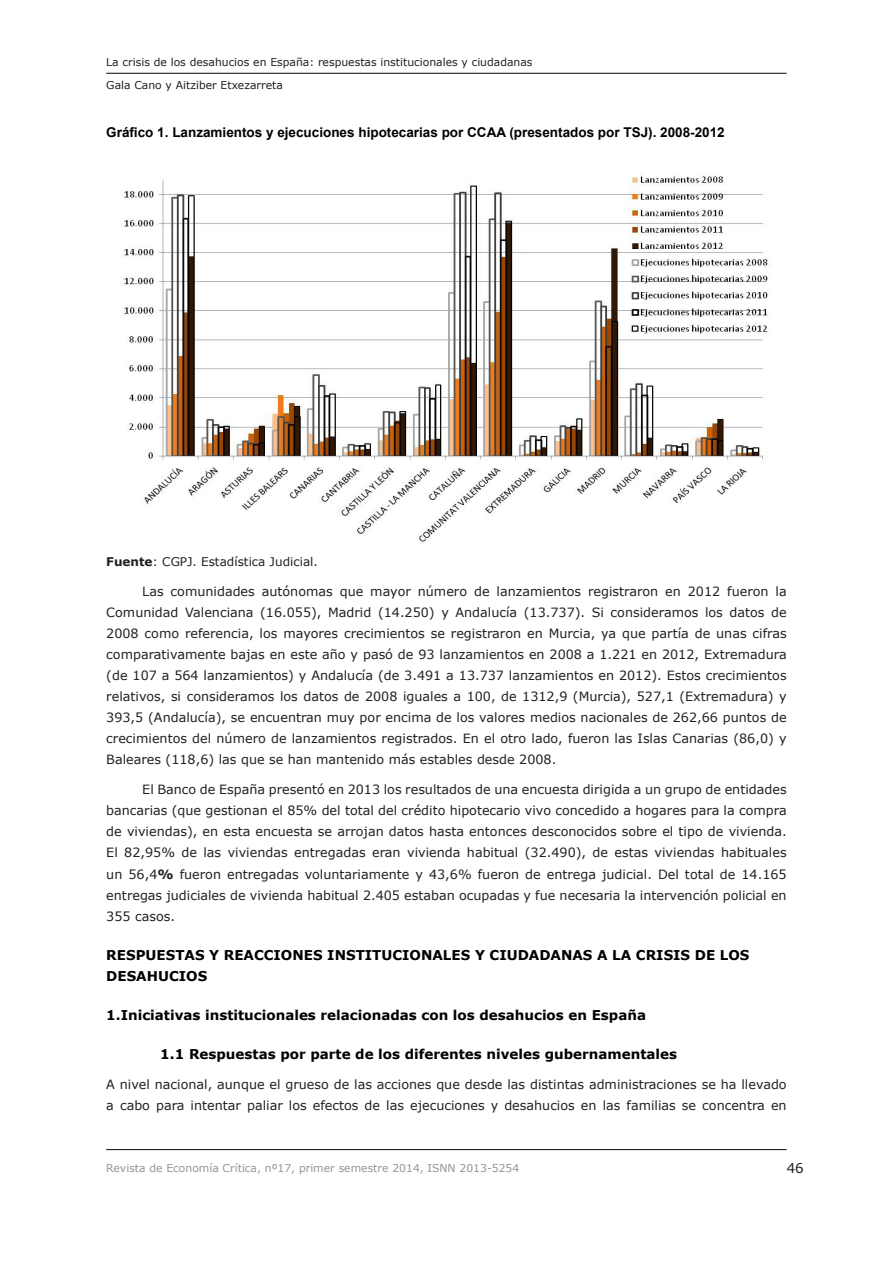
<style>
.page{position:relative;width:893px;height:1263px;background:#fff}
.page>*{position:absolute;margin:0;border:0;box-sizing:border-box;transform-origin:0 0}
.Subtitle{font:700 13.5px/21px "Verdana";color:#000}
.Subtitle-2{font:700 13.5px "Arial";color:#000}
.t1{font:13.5px "Verdana";color:#231f20}
.Body_Text_indent{font:12.75px/21px "Verdana";color:#231f20;text-align:justify}
.Body_Text{font:12.75px/21px "Verdana";color:#231f20}
.Body_Text-2{font:12px "Verdana";color:#231f20}
.t2{font:10.8px/22.5px "Verdana";color:#231f20}
.t3{font:10.8px "Verdana";color:#939598}
.s1{font-weight:700}
</style>
<div class="page">
<hr style="left:106px;top:1149px;width:681px;height:1px;background:#040503">
<hr style="left:106px;top:73px;width:681px;height:1px;background:#040503">
<img style="left:123px;top:176px;width:645px;height:366px">
<p class="t2" style="left:106px;top:51px;width:428px">La crisis de los desahucios en España: respuestas institucionales y ciudadanas<br>Gala Cano y Aitziber Etxezarreta</p>
<p class="Subtitle-2" style="left:106px;top:124px;width:620px">Gráfico 1. Lanzamientos y ejecuciones hipotecarias por CCAA (presentados por TSJ). 2008-2012</p>
<p class="Body_Text-2" style="left:106px;top:554px;width:213px"><span class="s1">Fuente</span>: CGPJ. Estadística Judicial.</p>
<p class="Body_Text_indent" style="left:106px;top:581px;width:682px;text-indent:36px">Las comunidades autónomas que mayor número de lanzamientos registraron en 2012 fueron la Comunidad Valenciana (16.055), Madrid (14.250) y Andalucía (13.737). Si consideramos los datos de 2008 como referencia, los mayores crecimientos se registraron en Murcia, ya que partía de unas cifras comparativamente bajas en este año y pasó de 93 lanzamientos en 2008 a 1.221 en 2012, Extremadura (de 107 a 564 lanzamientos) y Andalucía (de 3.491 a 13.737 lanzamientos en 2012). Estos crecimientos relativos, si consideramos los datos de 2008 iguales a 100, de 1312,9 (Murcia), 527,1 (Extremadura) y 393,5 (Andalucía), se encuentran muy por encima de los valores medios nacionales de 262,66 puntos de crecimientos del número de lanzamientos registrados. En el otro lado, fueron las Islas Canarias (86,0) y Baleares (118,6) las que se han mantenido más estables desde 2008.</p>
<p class="Body_Text_indent" style="left:106px;top:779px;width:682px;text-indent:36px">El Banco de España presentó en 2013 los resultados de una encuesta dirigida a un grupo de entidades bancarias (que gestionan el 85% del total del crédito hipotecario vivo concedido a hogares para la compra de viviendas), en esta encuesta se arrojan datos hasta entonces desconocidos sobre el tipo de vivienda.<br>El 82,95% de las viviendas entregadas eran vivienda habitual (32.490), de estas viviendas habituales un 56,4<span class="s1">%</span> fueron entregadas voluntariamente y 43,6% fueron de entrega judicial. Del total de 14.165 entregas judiciales de vivienda habitual 2.405 estaban ocupadas y fue necesaria la intervención policial en 355 casos.</p>
<p class="Subtitle" style="left:106px;top:944px;width:645px">RESPUESTAS Y REACCIONES INSTITUCIONALES Y CIUDADANAS A LA CRISIS DE LOS<br>DESAHUCIOS</p>
<p class="Subtitle" style="left:106px;top:1004px;width:541px">1.Iniciativas institucionales relacionadas con los desahucios en España</p>
<p class="Subtitle" style="left:160px;top:1043px;width:518px">1.1 Respuestas por parte de los diferentes niveles gubernamentales</p>
<p class="Body_Text" style="left:106px;top:1073px;width:682px">A nivel nacional, aunque el grueso de las acciones que desde las distintas administraciones se ha llevado a cabo para intentar paliar los efectos de las ejecuciones y desahucios en las familias se concentra en</p>
<p class="t3" style="left:106px;top:1161px;width:415px">Revista de Economía Crítica, nº17, primer semestre 2014, ISNN 2013-5254</p>
<p class="t1" style="left:787px;top:1159px;width:19px">46</p>
</div>
